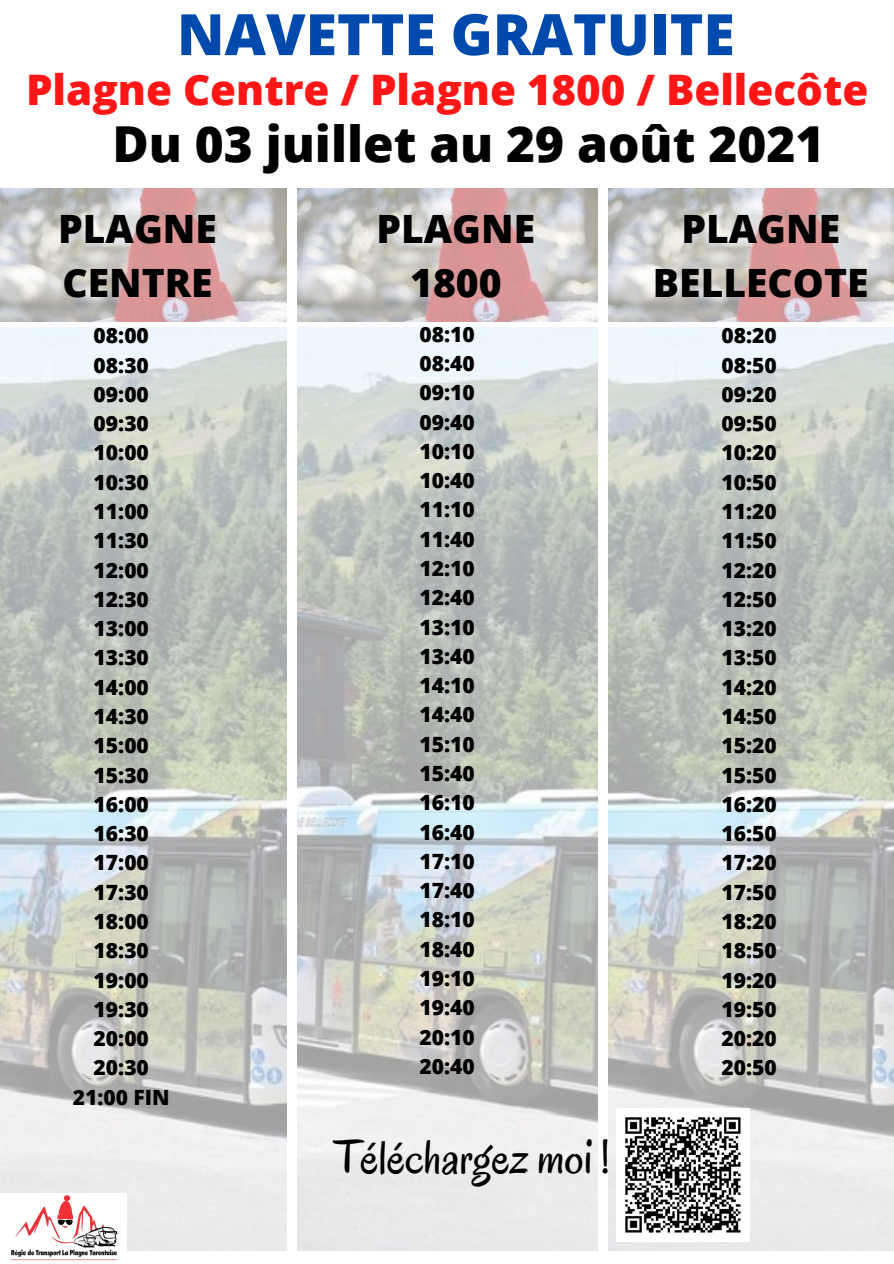
<style>
.page{position:relative;width:894px;height:1264px;background:#fff}
.page>*{position:absolute;margin:0;border:0;box-sizing:border-box;transform-origin:0 0}
.t1{font:800 57px "Open Sans";color:#004aad}
.t2{font:800 49.5px "Open Sans";color:#000}
.t3{font:48px "Oregano";color:#000}
.t4{font:800 42px "Open Sans";color:#ff1616}
.t5{font:800 39px/54px "Open Sans";color:#000;text-align:center}
.t6{font:800 21px "Open Sans";color:#000}
</style>
<div class="page">
<img style="left:0;top:188px;width:286px;height:133px">
<img style="left:297px;top:188px;width:300px;height:133px">
<img style="left:608px;top:188px;width:285px;height:133px">
<img style="left:297px;top:328px;width:300px;height:922px">
<img style="left:608px;top:328px;width:285px;height:922px">
<img style="left:0;top:328px;width:286px;height:922px">
<img style="left:0;top:1193px;width:126px;height:64px">
<img style="left:616px;top:1108px;width:133px;height:133px">
<p class="t1" style="left:177px;top:-6px;width:559px">NAVETTE GRATUITE</p>
<p class="t4" style="left:26px;top:60px;width:843px">Plagne Centre / Plagne 1800 / Bellecôte</p>
<p class="t2" style="left:112px;top:110px;width:713px">Du 03 juillet au 29 août 2021</p>
<p class="t5" style="left:58px;top:200px;width:160px;text-align:left">PLAGNE<br>CENTRE</p>
<p class="t5" style="left:376px;top:200px;width:160px">PLAGNE<br>1800</p>
<p class="t5" style="left:652px;top:200px;width:217px">PLAGNE<br>BELLECOTE</p>
<p class="t6" style="left:94px;top:321px;width:57px">08:00</p>
<p class="t6" style="left:94px;top:350px;width:57px">08:30</p>
<p class="t6" style="left:94px;top:379px;width:57px">09:00</p>
<p class="t6" style="left:94px;top:408px;width:57px">09:30</p>
<p class="t6" style="left:94px;top:438px;width:57px">10:00</p>
<p class="t6" style="left:94px;top:467px;width:57px">10:30</p>
<p class="t6" style="left:94px;top:496px;width:57px">11:00</p>
<p class="t6" style="left:94px;top:526px;width:57px">11:30</p>
<p class="t6" style="left:94px;top:555px;width:57px">12:00</p>
<p class="t6" style="left:94px;top:584px;width:57px">12:30</p>
<p class="t6" style="left:94px;top:613px;width:57px">13:00</p>
<p class="t6" style="left:94px;top:643px;width:57px">13:30</p>
<p class="t6" style="left:94px;top:672px;width:57px">14:00</p>
<p class="t6" style="left:94px;top:701px;width:57px">14:30</p>
<p class="t6" style="left:94px;top:730px;width:57px">15:00</p>
<p class="t6" style="left:94px;top:760px;width:57px">15:30</p>
<p class="t6" style="left:94px;top:789px;width:57px">16:00</p>
<p class="t6" style="left:94px;top:818px;width:57px">16:30</p>
<p class="t6" style="left:94px;top:848px;width:57px">17:00</p>
<p class="t6" style="left:94px;top:877px;width:57px">17:30</p>
<p class="t6" style="left:94px;top:906px;width:57px">18:00</p>
<p class="t6" style="left:94px;top:935px;width:57px">18:30</p>
<p class="t6" style="left:94px;top:965px;width:57px">19:00</p>
<p class="t6" style="left:94px;top:994px;width:57px">19:30</p>
<p class="t6" style="left:94px;top:1023px;width:57px">20:00</p>
<p class="t6" style="left:94px;top:1053px;width:57px">20:30</p>
<p class="t6" style="left:73px;top:1082px;width:98px">21:00 FIN</p>
<p class="t6" style="left:419px;top:319px;width:57px">08:10</p>
<p class="t6" style="left:419px;top:348px;width:57px">08:40</p>
<p class="t6" style="left:419px;top:378px;width:57px">09:10</p>
<p class="t6" style="left:419px;top:407px;width:57px">09:40</p>
<p class="t6" style="left:419px;top:436px;width:57px">10:10</p>
<p class="t6" style="left:419px;top:465px;width:57px">10:40</p>
<p class="t6" style="left:419px;top:495px;width:57px">11:10</p>
<p class="t6" style="left:419px;top:524px;width:57px">11:40</p>
<p class="t6" style="left:419px;top:553px;width:57px">12:10</p>
<p class="t6" style="left:419px;top:583px;width:57px">12:40</p>
<p class="t6" style="left:419px;top:612px;width:57px">13:10</p>
<p class="t6" style="left:419px;top:641px;width:57px">13:40</p>
<p class="t6" style="left:419px;top:670px;width:57px">14:10</p>
<p class="t6" style="left:419px;top:700px;width:57px">14:40</p>
<p class="t6" style="left:419px;top:729px;width:57px">15:10</p>
<p class="t6" style="left:419px;top:758px;width:57px">15:40</p>
<p class="t6" style="left:419px;top:787px;width:57px">16:10</p>
<p class="t6" style="left:419px;top:817px;width:57px">16:40</p>
<p class="t6" style="left:419px;top:846px;width:57px">17:10</p>
<p class="t6" style="left:419px;top:875px;width:57px">17:40</p>
<p class="t6" style="left:419px;top:905px;width:57px">18:10</p>
<p class="t6" style="left:419px;top:934px;width:57px">18:40</p>
<p class="t6" style="left:419px;top:963px;width:57px">19:10</p>
<p class="t6" style="left:419px;top:992px;width:57px">19:40</p>
<p class="t6" style="left:419px;top:1022px;width:57px">20:10</p>
<p class="t6" style="left:419px;top:1051px;width:57px">20:40</p>
<p class="t3" style="left:334px;top:1127px;width:277px">Téléchargez moi !</p>
<p class="t6" style="left:721px;top:321px;width:57px">08:20</p>
<p class="t6" style="left:721px;top:350px;width:57px">08:50</p>
<p class="t6" style="left:721px;top:379px;width:57px">09:20</p>
<p class="t6" style="left:721px;top:408px;width:57px">09:50</p>
<p class="t6" style="left:721px;top:438px;width:57px">10:20</p>
<p class="t6" style="left:721px;top:467px;width:57px">10:50</p>
<p class="t6" style="left:721px;top:496px;width:57px">11:20</p>
<p class="t6" style="left:721px;top:526px;width:57px">11:50</p>
<p class="t6" style="left:721px;top:555px;width:57px">12:20</p>
<p class="t6" style="left:721px;top:584px;width:57px">12:50</p>
<p class="t6" style="left:721px;top:613px;width:57px">13:20</p>
<p class="t6" style="left:721px;top:643px;width:57px">13:50</p>
<p class="t6" style="left:721px;top:672px;width:57px">14:20</p>
<p class="t6" style="left:721px;top:701px;width:57px">14:50</p>
<p class="t6" style="left:721px;top:730px;width:57px">15:20</p>
<p class="t6" style="left:721px;top:760px;width:57px">15:50</p>
<p class="t6" style="left:721px;top:789px;width:57px">16:20</p>
<p class="t6" style="left:721px;top:818px;width:57px">16:50</p>
<p class="t6" style="left:721px;top:848px;width:57px">17:20</p>
<p class="t6" style="left:721px;top:877px;width:57px">17:50</p>
<p class="t6" style="left:721px;top:906px;width:57px">18:20</p>
<p class="t6" style="left:721px;top:935px;width:57px">18:50</p>
<p class="t6" style="left:721px;top:965px;width:57px">19:20</p>
<p class="t6" style="left:721px;top:994px;width:57px">19:50</p>
<p class="t6" style="left:721px;top:1023px;width:57px">20:20</p>
<p class="t6" style="left:721px;top:1053px;width:57px">20:50</p>
</div>
